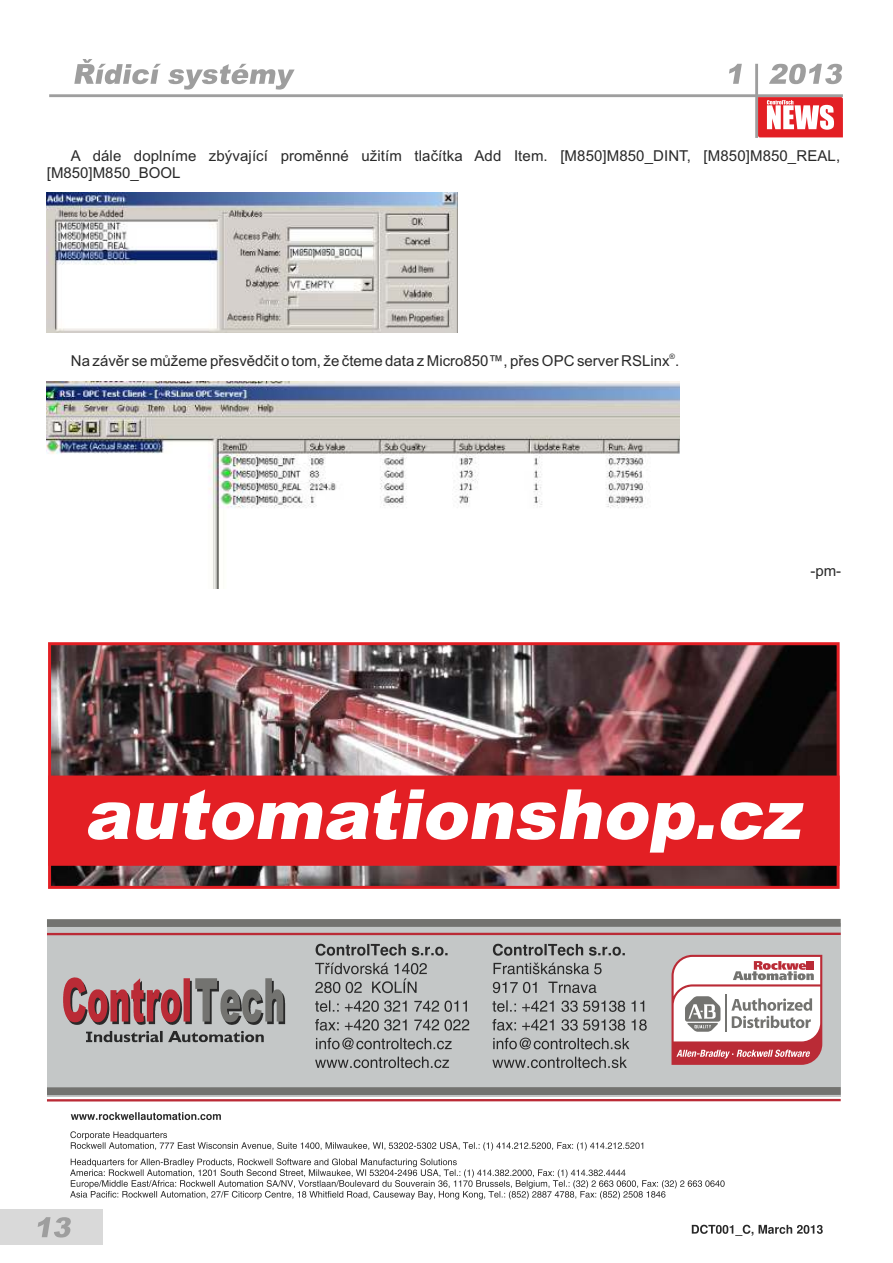
<style>
.page{position:relative;width:893px;height:1263px;background:#fff}
.page>*{position:absolute;margin:0;border:0;box-sizing:border-box;transform-origin:0 0}
.t1{font:italic 900 69.15px "Arial";color:#fff}
.t2{font:15px/16.8px "Arial";color:#292929}
.t3{font:7.5px "Arial";color:#292929}
</style>
<div class="page">
<svg style="left:71px;top:1112px;width:150px;height:8px"></svg>
<svg style="left:70px;top:1131px;width:573px;height:19px"></svg>
<svg style="left:70px;top:1158px;width:655px;height:41px"></svg>
<svg style="left:692px;top:1225px;width:131px;height:11px"></svg>
<img style="left:47px;top:382px;width:632px;height:206px">
<img style="left:47px;top:193px;width:410px;height:140px">
<svg style="left:49px;top:64px;width:794px;height:74px"></svg>
<svg style="left:769px;top:64px;width:73px;height:20px"></svg>
<svg style="left:729px;top:64px;width:13px;height:20px"></svg>
<svg style="left:74px;top:59px;width:221px;height:31px"></svg>
<svg style="left:758px;top:97px;width:85px;height:40px"></svg>
<div style="left:0;top:1209px;width:102px;height:36px;background:#d9d9d9"></div>
<svg style="left:38px;top:1217px;width:33px;height:20px"></svg>
<img style="left:52px;top:646px;width:784px;height:239px">
<div style="left:48px;top:642px;width:792px;height:247px;border:3px solid #e31f24"></div>
<div style="left:48px;top:774px;width:792px;height:93px;background:#e31f24"></div>
<div style="left:47px;top:923px;width:794px;height:174px;background:#c4c7c7"></div>
<svg style="left:316px;top:944px;width:132px;height:12px"></svg>
<svg style="left:315px;top:962px;width:112px;height:31px"></svg>
<svg style="left:315px;top:1000px;width:152px;height:12px"></svg>
<svg style="left:315px;top:1019px;width:154px;height:12px"></svg>
<svg style="left:316px;top:1037px;width:136px;height:12px"></svg>
<svg style="left:315px;top:1057px;width:134px;height:11px"></svg>
<svg style="left:493px;top:944px;width:132px;height:12px"></svg>
<svg style="left:493px;top:962px;width:109px;height:12px"></svg>
<svg style="left:493px;top:982px;width:103px;height:11px"></svg>
<svg style="left:492px;top:1000px;width:152px;height:12px"></svg>
<svg style="left:492px;top:1019px;width:155px;height:12px"></svg>
<svg style="left:493px;top:1037px;width:136px;height:12px"></svg>
<svg style="left:492px;top:1057px;width:135px;height:11px"></svg>
<hr style="left:47px;top:1099px;width:794px;height:2px;background:#ba2b36">
<div style="left:47px;top:1087px;width:794px;height:8px;background:#737370"></div>
<div style="left:47px;top:919px;width:794px;height:8px;background:#737370"></div>
<hr style="left:47px;top:933px;width:794px;height:2px;background:#ba2b36">
<svg style="left:63px;top:977px;width:222px;height:48px"></svg>
<svg style="left:86px;top:1031px;width:178px;height:11px"></svg>
<svg style="left:671px;top:955px;width:151px;height:110px;background:#d9b4b6"></svg>
<hr style="left:725px;top:995px;width:2px;height:37px;background:#737370">
<p class="t2" style="left:47px;top:149px;width:795px;text-indent:24px">A dále doplníme zbývající proměnné užitím tlačítka Add Item. [M850]M850_DINT, [M850]M850_REAL, [M850]M850_BOOL</p>
<p class="t3" style="left:669px;top:353px;width:7px">®</p>
<p class="t2" style="left:71px;top:354px;width:610px">Na závěr se můžeme přesvědčit o tom, že čteme data z Micro850™, přes OPC server RSLinx .</p>
<p class="t2" style="left:810px;top:564px;width:32px">-pm-</p>
<h1 class="t1" style="left:84px;top:789px;width:728px">automationshop.cz</h1>
</div>
